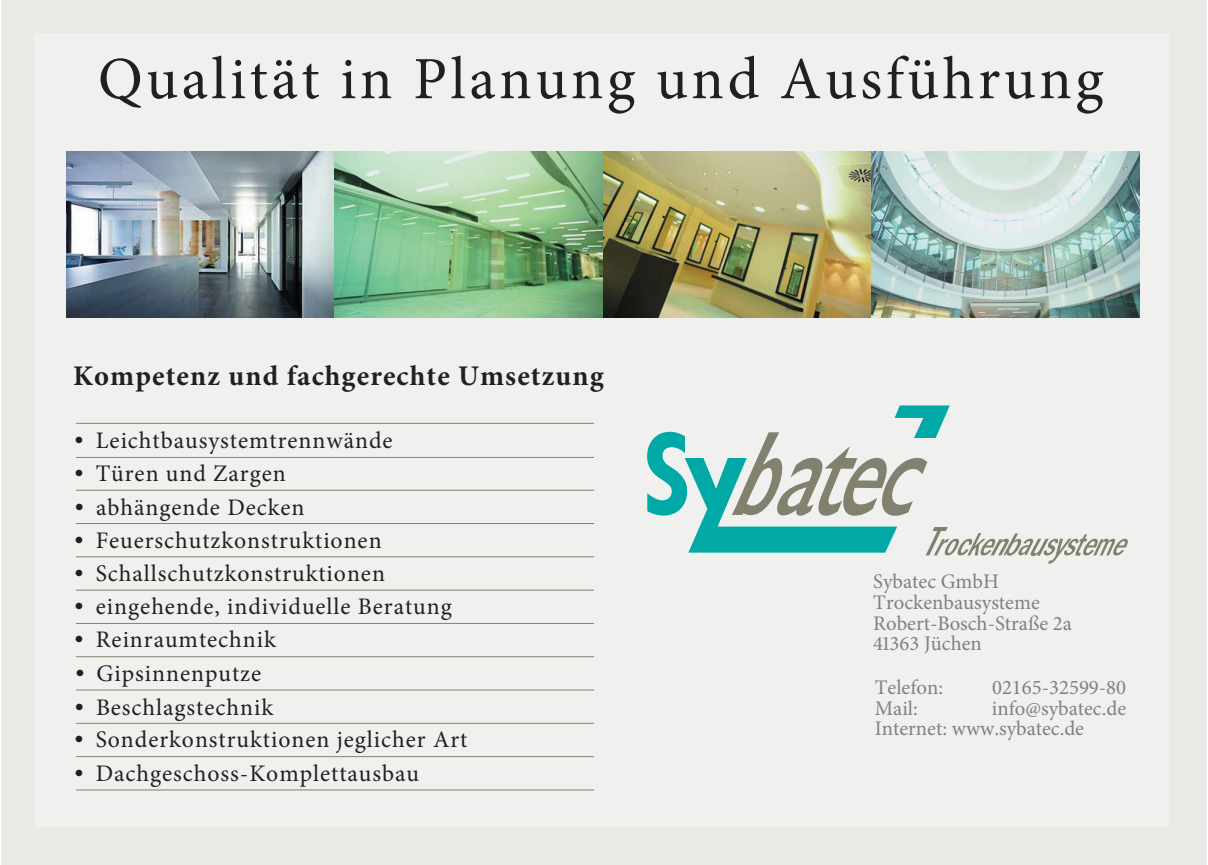
<style>
.page{position:relative;width:1208px;height:865px;background:#fff}
.page>*{position:absolute;margin:0;border:0;box-sizing:border-box;transform-origin:0 0}
.t1{font:60px "Minion Pro";letter-spacing:.06em;color:#231f20}
.t2{font:700 28.5px "Minion Pro";letter-spacing:.04em;color:#231f20}
.t3{font:23.75px "Minion Pro";letter-spacing:.04em;color:#231f20}
.t4{font:20.75px/20.8px "Minion Pro";color:#808080}
.s1{font-family:"Futura No 2 D"}
</style>
<div class="page">
<div style="left:1px;top:0;width:1205px;height:865px;background:#e9e9e5"></div>
<div style="left:35px;top:33px;width:1133px;height:793px;background:#f0f1ee"></div>
<img style="left:67px;top:151px;width:266px;height:166px">
<img style="left:335px;top:151px;width:804px;height:166px">
<hr style="left:76px;top:457px;width:518px;height:1px;background:#82806e">
<hr style="left:76px;top:490px;width:518px;height:1px;background:#82806e">
<hr style="left:76px;top:423px;width:518px;height:1px;background:#82806e">
<hr style="left:76px;top:523px;width:518px;height:1px;background:#82806e">
<hr style="left:76px;top:556px;width:518px;height:1px;background:#82806e">
<hr style="left:76px;top:590px;width:518px;height:1px;background:#82806e">
<hr style="left:76px;top:623px;width:518px;height:1px;background:#82806e">
<hr style="left:76px;top:656px;width:518px;height:1px;background:#82806e">
<hr style="left:76px;top:690px;width:518px;height:1px;background:#82806e">
<hr style="left:76px;top:723px;width:518px;height:1px;background:#82806e">
<hr style="left:76px;top:756px;width:518px;height:1px;background:#82806e">
<hr style="left:76px;top:790px;width:518px;height:1px;background:#82806e">
<svg style="left:647px;top:405px;width:481px;height:159px"></svg>
<h1 class="t1" style="left:98px;top:39px;width:1007px">Qualität in Planung und Ausführung</h1>
<p class="t2" style="left:73px;top:356px;width:532px">Kompetenz und fachgerechte Umsetzung</p>
<p class="t3" style="left:71px;top:424px;width:323px"><span class="s1">•</span> Leichtbausystemtrennwände</p>
<p class="t3" style="left:71px;top:458px;width:216px"><span class="s1">•</span> Türen und Zargen</p>
<p class="t3" style="left:71px;top:491px;width:235px"><span class="s1">•</span> abhängende Decken</p>
<p class="t3" style="left:71px;top:524px;width:312px"><span class="s1">•</span> Feuerschutzkonstruktionen</p>
<p class="t3" style="left:71px;top:558px;width:315px"><span class="s1">•</span> Schallschutzkonstruktionen</p>
<p class="t3" style="left:71px;top:591px;width:382px"><span class="s1">•</span> eingehende, individuelle Beratung</p>
<p class="t3" style="left:71px;top:624px;width:206px"><span class="s1">•</span> Reinraumtechnik</p>
<p class="t3" style="left:72px;top:657px;width:191px"><span class="s1">•</span> Gipsinnenputze</p>
<p class="t3" style="left:71px;top:691px;width:203px"><span class="s1">•</span> Beschlagstechnik</p>
<p class="t3" style="left:71px;top:724px;width:398px"><span class="s1">•</span> Sonderkonstruktionen jeglicher Art</p>
<p class="t3" style="left:71px;top:757px;width:350px"><span class="s1">•</span> Dachgeschoss-Komplettausbau</p>
<p class="t4" style="left:873px;top:572px;width:200px">Sybatec GmbH<br>Trockenbausysteme<br>Robert-Bosch-Straße 2a<br>41363 Jüchen</p>
<p class="t4" style="left:874px;top:677px;width:70px">Telefon:</p>
<p class="t4" style="left:992px;top:677px;width:136px">02165-32599-80</p>
<p class="t4" style="left:874px;top:698px;width:45px">Mail:</p>
<p class="t4" style="left:874px;top:698px;width:253px;text-indent:117px">info@sybatec.de<br>Internet: www.sybatec.de</p>
</div>
